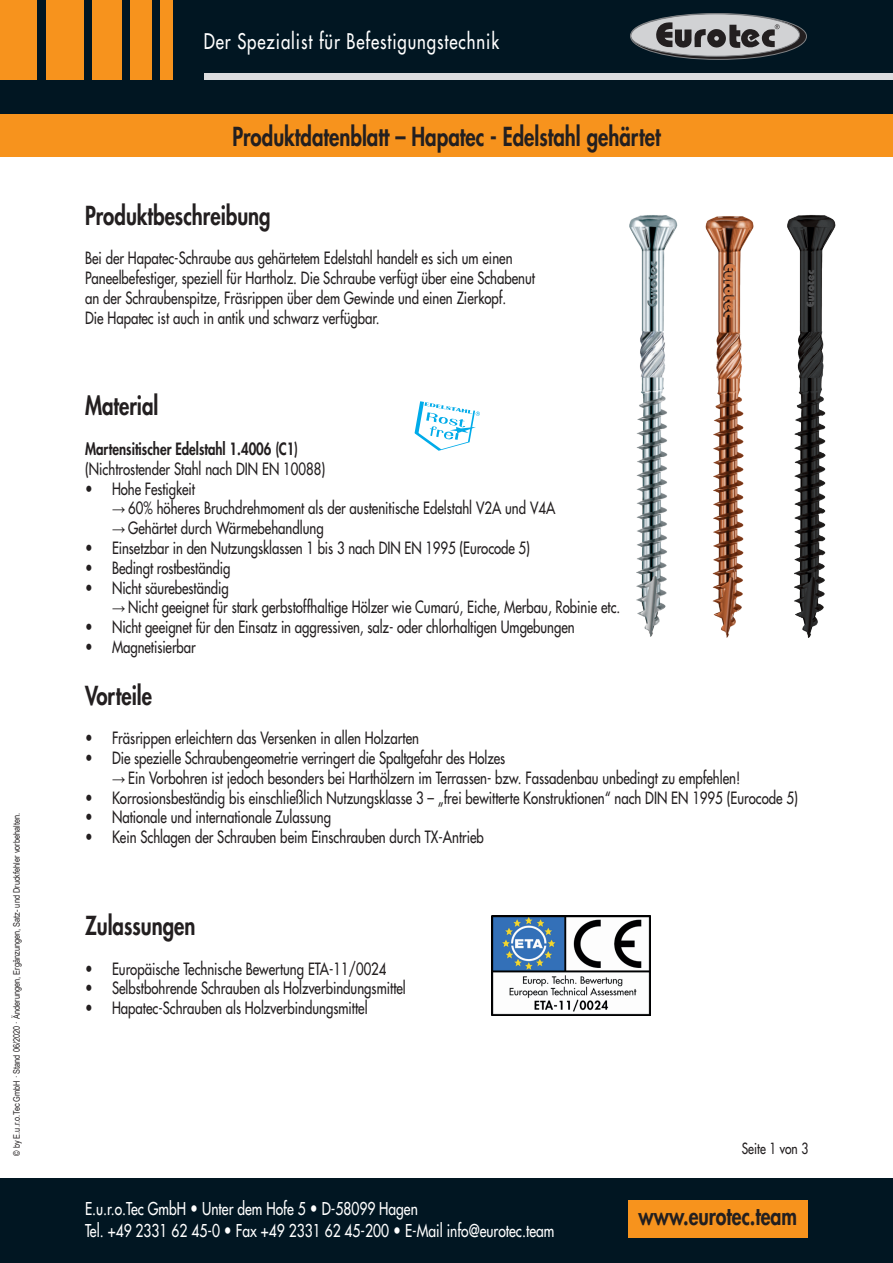
<style>
.page{position:relative;width:893px;height:1263px;background:#fff}
.page>*{position:absolute;margin:0;border:0;box-sizing:border-box;transform-origin:0 0}
.t1{font:800 25.5px "Futura Std";color:#231f20;scale:.8 1}
.t2{font:800 24.3px "Futura Std";color:#231f20;scale:.8 1}
.t3{font:500 21px "Futura Std";letter-spacing:.055em;color:#fff;scale:.8 1}
.t4{font:500 17.25px/22.5px "Futura Std";color:#fff;scale:.8 1}
.t5{font:500 16.5px/19.8px "Futura Std";color:#231f20;scale:.8 1}
.t6{font:800 16.5px "Futura Std";color:#231f20;scale:.8 1}
.t7{font:500 15px "Futura Std";color:#231f20;scale:.8 1}
.t8{font:9px "Arial Narrow";color:#231f20}
.s1{font-family:"Arial";font-weight:400}
.s2{font-weight:800}
</style>
<div class="page">
<div style="left:0;top:0;width:893px;height:137px;background:#011622"></div>
<div style="left:204px;top:74px;width:689px;height:6px;background:#dcdddf"></div>
<svg style="left:630px;top:13px;width:176px;height:46px"></svg>
<div style="left:631px;top:14px;width:168px;height:42px;background:#d1d2d4;border-radius:50%"></div>
<div style="left:630px;top:14px;width:170px;height:43px;border:1px solid #808285;border-radius:50%"></div>
<div style="left:630px;top:13px;width:177px;height:47px;border:1px solid #808285;border-radius:50%"></div>
<svg style="left:656px;top:22px;width:124px;height:27px"></svg>
<div style="left:0;top:0;width:37px;height:80px;background:#f7931d"></div>
<div style="left:46px;top:0;width:38px;height:80px;background:#f7931d"></div>
<div style="left:92px;top:0;width:30px;height:80px;background:#f7931d"></div>
<div style="left:131px;top:0;width:21px;height:80px;background:#f7931d"></div>
<div style="left:161px;top:0;width:12px;height:80px;background:#f7931d"></div>
<div style="left:0;top:114px;width:893px;height:43px;background:#f7931d"></div>
<div style="left:0;top:1178px;width:893px;height:85px;background:#011622"></div>
<div style="left:628px;top:1200px;width:180px;height:37px;background:#f7931d"></div>
<img style="left:629px;top:215px;width:49px;height:422px">
<img style="left:705px;top:216px;width:49px;height:422px">
<img style="left:787px;top:215px;width:49px;height:423px">
<img style="left:491px;top:915px;width:160px;height:101px">
<svg style="left:414px;top:401px;width:66px;height:50px"></svg>
<p class="t8" style="left:10px;top:1156px;width:345px;rotate:-90deg">© by E.u.r.o.Tec GmbH · Stand 06/2020 · Änderungen, Ergänzungen, Satz- und Druckfehler vorbehalten.</p>
<p class="t3" style="left:204px;top:28px;width:371px">Der Spezialist für Befestigungstechnik</p>
<h1 class="t1" style="left:232px;top:121px;width:537px">Produktdatenblatt – Hapatec - Edelstahl gehärtet</h1>
<h1 class="t1" style="left:85px;top:199px;width:234px">Produktbeschreibung</h1>
<p class="t5" style="left:85px;top:248px;width:564px">Bei der Hapatec-Schraube aus gehärtetem Edelstahl handelt es sich um einen Paneelbefestiger, speziell für Hartholz. Die Schraube verfügt über eine Schabenut an der Schraubenspitze, Fräsrippen über dem Gewinde und einen Zierkopf.<br>Die Hapatec ist auch in antik und schwarz verfügbar.</p>
<h1 class="t1" style="left:85px;top:390px;width:93px">Material</h1>
<p class="t6" style="left:85px;top:438px;width:268px">Martensitischer Edelstahl 1.4006 (C1)</p>
<p class="t5" style="left:85px;top:459px;width:302px">(Nichtrostender Stahl nach DIN EN 10088)</p>
<p class="t5" style="left:85px;top:479px;width:139px">• Hohe Festigkeit</p>
<p class="t5" style="left:112px;top:498px;width:556px"><span class="s1">→</span> 60% höheres Bruchdrehmoment als der austenitische Edelstahl V2A und V4A</p>
<p class="t5" style="left:112px;top:518px;width:266px"><span class="s1">→</span> Gehärtet durch Wärmebehandlung</p>
<p class="t5" style="left:85px;top:538px;width:558px">• Einsetzbar in den Nutzungsklassen 1 bis 3 nach DIN EN 1995 (Eurocode 5)</p>
<p class="t5" style="left:85px;top:558px;width:183px">• Bedingt rostbeständig</p>
<p class="t5" style="left:85px;top:578px;width:181px">• Nicht säurebeständig</p>
<p class="t5" style="left:112px;top:597px;width:637px"><span class="s1">→</span> Nicht geeignet für stark gerbstoffhaltige Hölzer wie Cumarú, Eiche, Merbau, Robinie etc.</p>
<p class="t5" style="left:85px;top:617px;width:613px">• Nicht geeignet für den Einsatz in aggressiven, salz- oder chlorhaltigen Umgebungen</p>
<p class="t5" style="left:85px;top:637px;width:140px">• Magnetisierbar</p>
<h1 class="t1" style="left:85px;top:679px;width:85px">Vorteile</h1>
<p class="t5" style="left:85px;top:728px;width:419px">• Fräsrippen erleichtern das Versenken in allen Holzarten</p>
<p class="t5" style="left:85px;top:748px;width:527px">• Die spezielle Schraubengeometrie verringert die Spaltgefahr des Holzes</p>
<p class="t5" style="left:112px;top:768px;width:787px"><span class="s1">→</span> Ein Vorbohren ist jedoch besonders bei Harthölzern im Terrassen- bzw. Fassadenbau unbedingt zu empfehlen!</p>
<p class="t5" style="left:85px;top:788px;width:893px">• Korrosionsbeständig bis einschließlich Nutzungsklasse 3 – „frei bewitterte Konstruktionen“ nach DIN EN 1995 (Eurocode 5)</p>
<p class="t5" style="left:85px;top:807px;width:309px">• Nationale und internationale Zulassung</p>
<p class="t5" style="left:85px;top:827px;width:500px">• Kein Schlagen der Schrauben beim Einschrauben durch TX-Antrieb</p>
<h1 class="t1" style="left:85px;top:909px;width:140px">Zulassungen</h1>
<p class="t5" style="left:85px;top:959px;width:378px">• Europäische Technische Bewertung ETA-11/0024</p>
<p class="t5" style="left:85px;top:978px;width:402px">• Selbstbohrende Schrauben als Holzverbindungsmittel</p>
<p class="t5" style="left:85px;top:998px;width:355px">• Hapatec-Schrauben als Holzverbindungsmittel</p>
<p class="t7" style="left:742px;top:1139px;width:85px">Seite 1 von 3</p>
<p class="t4" style="left:85px;top:1197px;width:588px">E.u.r.o.Tec GmbH <span class="s2">•</span> Unter dem Hofe 5 <span class="s2">•</span> D-58099 Hagen<br>Tel. +49 2331 62 45-0 <span class="s2">•</span> Fax +49 2331 62 45-200 <span class="s2">•</span> E-Mail info@eurotec.team</p>
<h2 class="t2" style="left:638px;top:1201px;width:200px">www.eurotec.team</h2>
</div>
